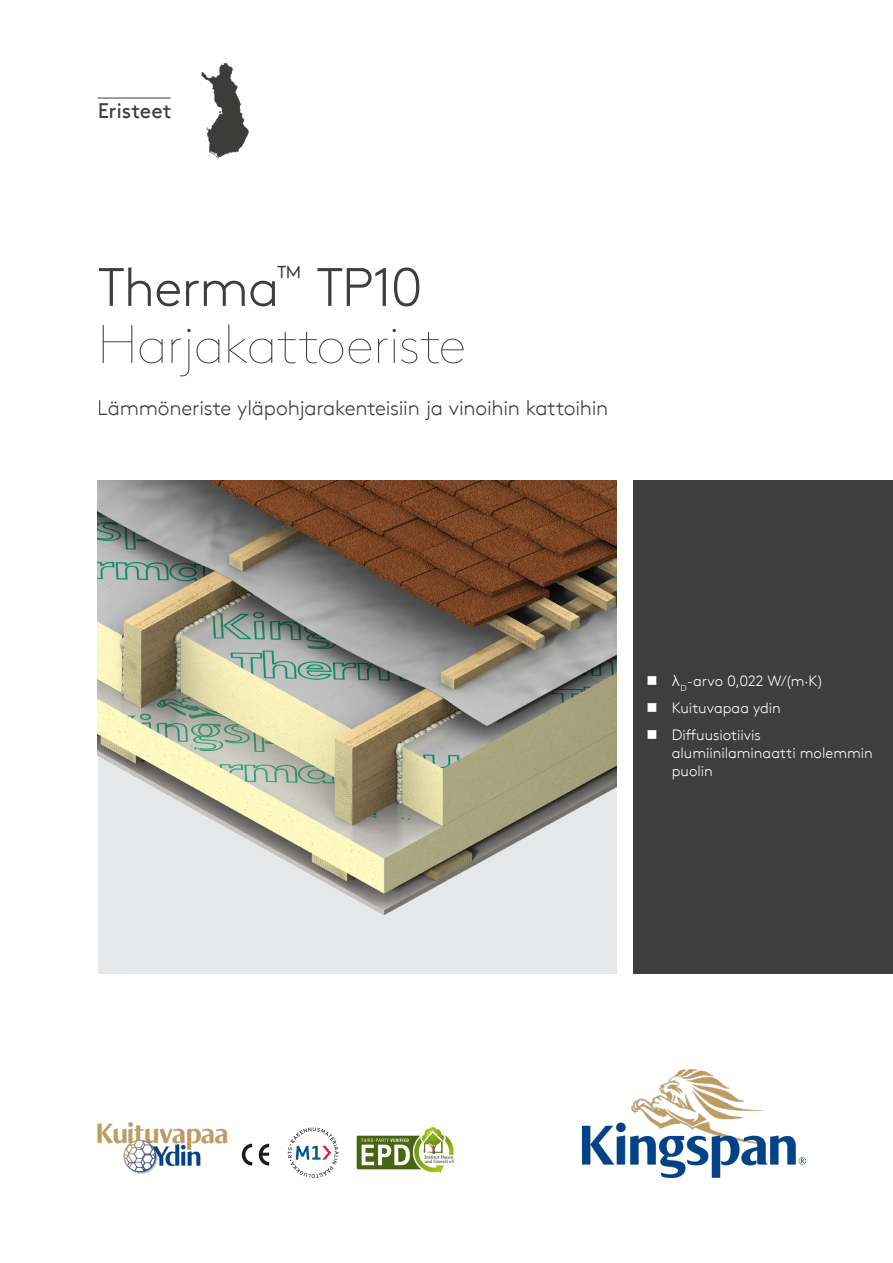
<style>
.page{position:relative;width:893px;height:1263px;background:#fff}
.page>*{position:absolute;margin:0;border:0;box-sizing:border-box;transform-origin:0 0}
.Front_Cover_Secondary_Title{font:100 54px "Kingspan Brown TT";letter-spacing:-.025em;color:#3e3e3f}
.Front_Cover_Main_Title{font:300 54px "Kingspan Brown TT";letter-spacing:-.02em;color:#3e3e3f}
.t1{font:300 21px "Kingspan Brown TT";letter-spacing:-.015em;color:#3e3e3f}
.t2{font:21px "Kingspan Brown TT";letter-spacing:-.01em;color:#3e3e3f}
.t3{font:300 15px/18px "Kingspan Brown TT";letter-spacing:-.005em;color:#fff}
.s1{font-family:"Century Gothic";font-weight:400}
</style>
<div class="page">
<img style="left:357px;top:1127px;width:97px;height:46px">
<svg style="left:288px;top:1127px;width:50px;height:51px"></svg>
<img style="left:98px;top:480px;width:518px;height:494px">
<div style="left:634px;top:480px;width:259px;height:494px;background:#3e3e3f"></div>
<img style="left:582px;top:1070px;width:224px;height:108px">
<img style="left:241px;top:1144px;width:28px;height:21px">
<img style="left:98px;top:1122px;width:129px;height:52px">
<img style="left:201px;top:63px;width:48px;height:96px">
<hr style="left:98px;top:98px;width:73px;height:1px;background:#3e3e3f">
<h2 class="t2" style="left:98px;top:94px;width:75px">Eristeet</h2>
<p class="Front_Cover_Main_Title" style="left:98px;top:247px;width:326px">Therma<sup>™</sup> TP10</p>
<p class="Front_Cover_Secondary_Title" style="left:98px;top:305px;width:370px">Harjakattoeriste</p>
<h2 class="t1" style="left:98px;top:393px;width:512px">Lämmöneriste yläpohjarakenteisiin ja vinoihin kattoihin</h2>
<p class="t3" style="left:672px;top:671px;width:153px"><span class="s1">λ</span><sub>D</sub>-arvo 0,022 W/(m·K)</p>
<p class="t3" style="left:672px;top:698px;width:111px">Kuituvapaa ydin</p>
<p class="t3" style="left:672px;top:725px;width:202px">Diffuusiotiivis alumiinilaminaatti molemmin puolin</p>
</div>
